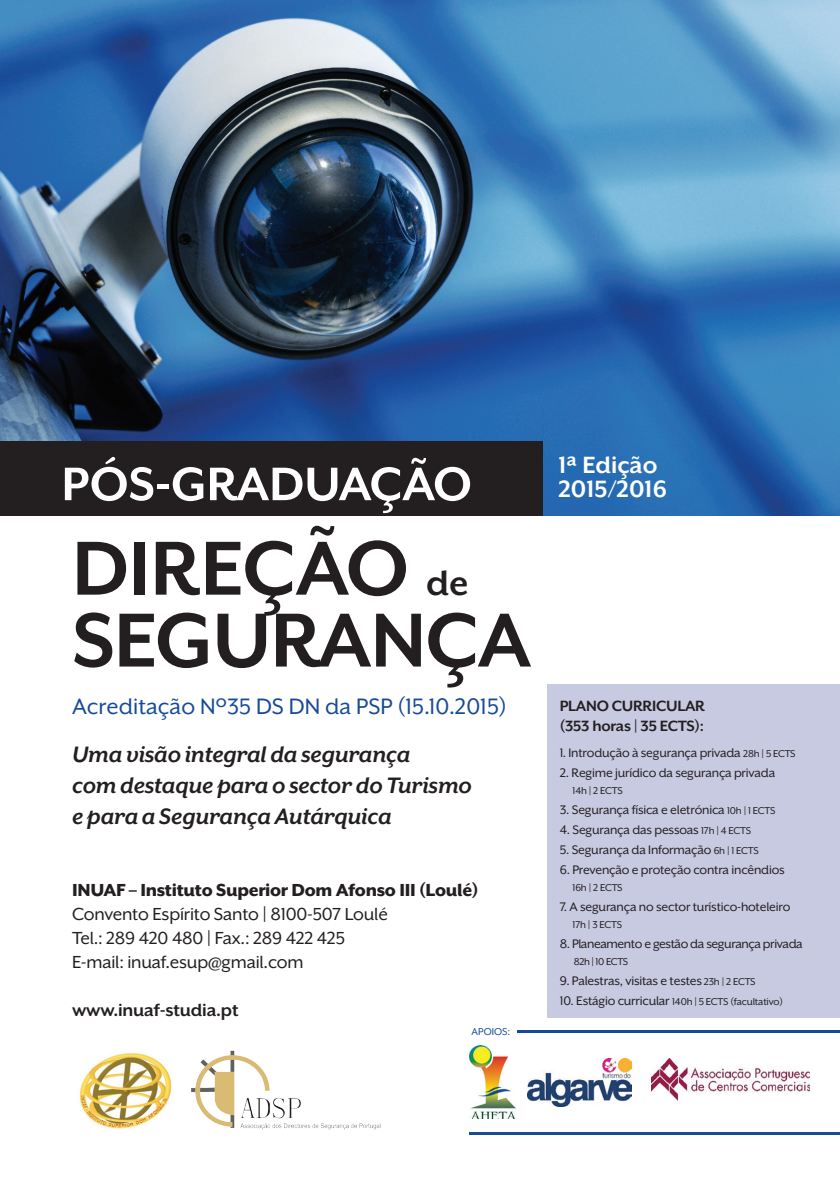
<style>
.page{position:relative;width:840px;height:1191px;background:#fff}
.page>*{position:absolute;margin:0;border:0;box-sizing:border-box;transform-origin:0 0}
.t1{font:700 88px/71.8px "Mr Eaves XL San OT";letter-spacing:-.01em;color:#231f20}
.t2{font:700 54.2px "Mr Eaves XL San OT";color:#fff}
.t3{font:700 27.2px "Mr Eaves XL San OT";color:#fff}
.t4{font:700 27px "Mr Eaves XL San OT";color:#fff}
.t5{font:italic 700 25.6px/30.8px "Mr Eaves XL San OT";letter-spacing:-.01em;color:#231f20}
.t6{font:25.6px "Mr Eaves XL San OT";color:#174b97}
.t7{font:20px/24px "Mr Eaves XL San OT";letter-spacing:-.01em;color:#231f20}
.t8{font:800 20px "Mr Eaves XL San OT";letter-spacing:-.015em;color:#231f20}
.t9{font:700 20px "Mr Eaves XL San OT";letter-spacing:-.01em;color:#231f20}
.t10{font:700 17.2px/20.6px "Mr Eaves XL San OT";letter-spacing:-.015em;color:#231f20}
.t11{font:14.2px "Mr Eaves XL San OT";letter-spacing:-.015em;color:#231f20}
.t12{font:11.4px "Mr Eaves XL San OT";letter-spacing:-.015em;color:#231f20}
.t13{font:11.4px "Mr Eaves XL San OT";color:#174b97}
.s1{font-size:40.2px}
.s2{font-size:11.4px}
.s3{font-size:14.2px}
</style>
<div class="page">
<img style="left:0;top:0;width:839px;height:515px">
<div style="left:0;top:441px;width:542px;height:75px;background:#231f20"></div>
<hr style="left:517px;top:1030px;width:322px;height:3px;background:#174b97">
<img style="left:469px;top:1045px;width:46px;height:74px">
<img style="left:527px;top:1058px;width:104px;height:48px">
<img style="left:651px;top:1058px;width:158px;height:43px">
<img style="left:79px;top:1053px;width:93px;height:76px">
<img style="left:191px;top:1050px;width:190px;height:80px">
<hr style="left:469px;top:1132px;width:370px;height:2px;background:#174b97">
<div style="left:547px;top:684px;width:292px;height:334px;background:#c8cae2"></div>
<h2 class="t2" style="left:61px;top:453px;width:411px">PÓS-GRADUAÇÃO</h2>
<h3 class="t4" style="left:558px;top:449px;width:100px">1ª Edição</h3>
<h3 class="t3" style="left:558px;top:473px;width:110px">2015/2016</h3>
<h1 class="t1" style="left:72px;top:532px;width:460px">DIREÇÃO <span class="s1">de<br></span>SEGURANÇA</h1>
<h3 class="t6" style="left:72px;top:693px;width:436px">Acreditação Nº35 DS DN da PSP (15.10.2015)</h3>
<h3 class="t5" style="left:72px;top:739px;width:401px">Uma visão integral da segurança<br>com destaque para o sector do Turismo e para a Segurança Autárquica</h3>
<h3 class="t8" style="left:72px;top:878px;width:408px">INUAF – Instituto Superior Dom Afonso III (Loulé)</h3>
<h3 class="t7" style="left:72px;top:902px;width:317px">Convento Espírito Santo | 8100-507 Loulé<br>Tel.: 289 420 480 | Fax.: 289 422 425<br>E-mail: inuaf.esup@gmail.com</h3>
<h3 class="t9" style="left:72px;top:999px;width:168px">www.inuaf-studia.pt</h3>
<p class="t13" style="left:471px;top:1025px;width:40px">APOIOS:</p>
<p class="t10" style="left:559px;top:695px;width:147px">PLANO CURRICULAR (353 horas | 35 ECTS):</p>
<p class="t11" style="left:559px;top:745px;width:237px">1. Introdução à segurança privada <span class="s2">28h | 5 ECTS</span></p>
<p class="t11" style="left:559px;top:765px;width:217px">2. Regime jurídico da segurança privada</p>
<p class="t12" style="left:572px;top:784px;width:52px">14h | 2 ECTS</p>
<p class="t11" style="left:559px;top:802px;width:217px">3. Segurança física e eletrónica <span class="s2">10h | 1 ECTS</span></p>
<p class="t11" style="left:559px;top:822px;width:193px">4. Segurança das pessoas <span class="s2">17h | 4 ECTS</span></p>
<p class="t11" style="left:559px;top:842px;width:200px">5. Segurança da Informação <span class="s2">6h | 1 ECTS</span></p>
<p class="t11" style="left:559px;top:862px;width:226px">6. Prevenção e proteção contra incêndios</p>
<p class="t12" style="left:572px;top:881px;width:51px">16h | 2 ECTS</p>
<p class="t11" style="left:559px;top:899px;width:232px">7. A segurança no sector turístico-hoteleiro</p>
<p class="t12" style="left:572px;top:918px;width:51px">17h | 3 ECTS</p>
<p class="t11" style="left:559px;top:936px;width:244px">8. Planeamento e gestão da segurança privada</p>
<p class="t12" style="left:573px;top:955px;width:56px">82h | 10 ECTS</p>
<p class="t11" style="left:559px;top:973px;width:197px">9. Palestras, visitas e testes <span class="s2">23h | 2 ECTS</span></p>
<p class="t12" style="left:559px;top:995px;width:224px"><span class="s3">10. Estágio curricular</span> 140h | 5 ECTS (facultativo)</p>
</div>
